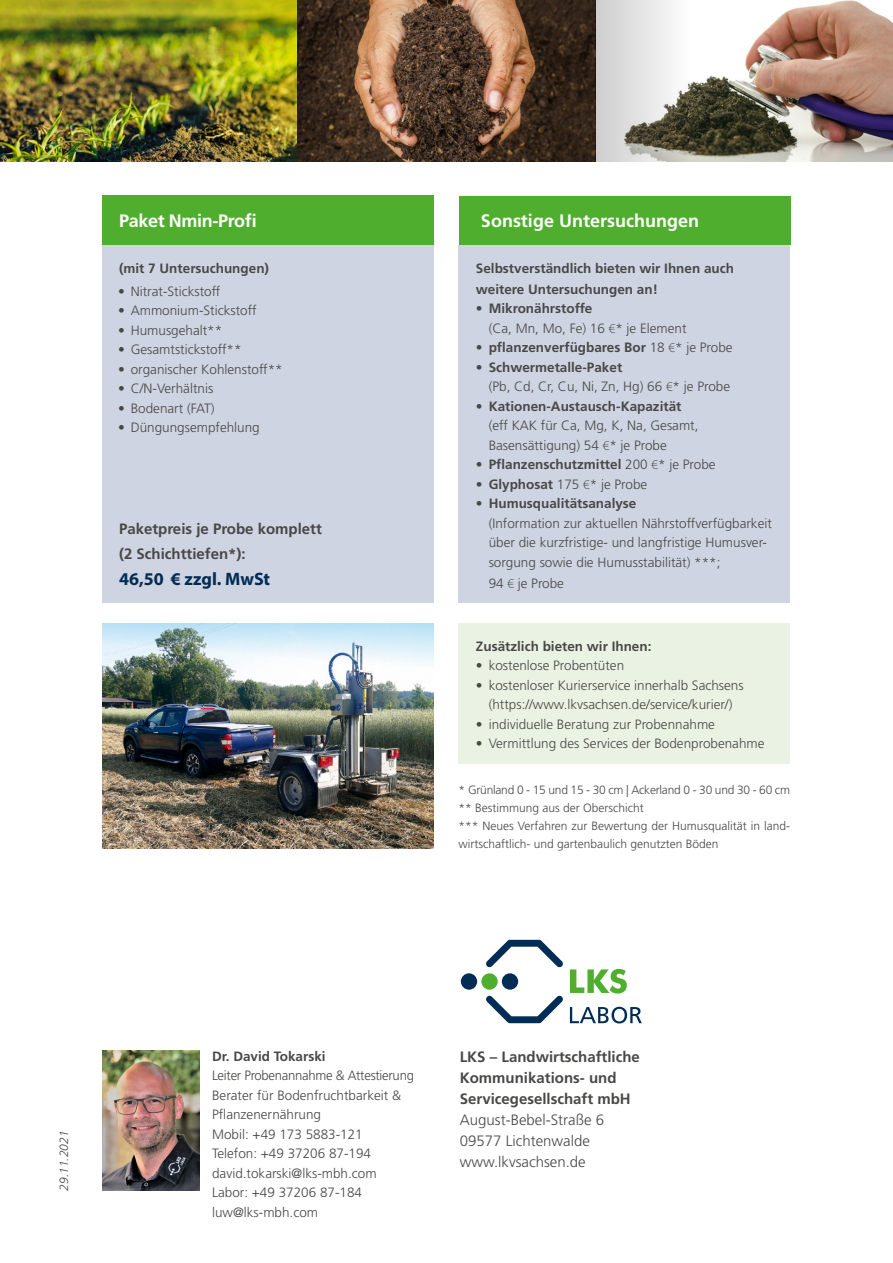
<style>
.page{position:relative;width:893px;height:1263px;background:#fff}
.page>*{position:absolute;margin:0;border:0;box-sizing:border-box;transform-origin:0 0}
.Subheadline__12pt_bl{font:700 18px "Frutiger";color:#fff}
.Subheadline__12pt_bl-2{font:700 18px "Frutiger";letter-spacing:-.02em;color:#fff}
.Preiszeile_fett{font:700 18px "Myriad Pro";color:#002c55}
.Mengentext{font:700 15px/21px "Frutiger";color:#484847}
.Preiszeile_fett-2{font:700 15px/25.2px "Frutiger";color:#484847}
.Mengentext-2{font:300 13.5px/19.5px "Frutiger";color:#484847}
.Mengentext_bold{font:700 13.5px/21px "Frutiger";color:#484847}
.Unterüberschrift_gra{font:700 13.5px "Frutiger";color:#484847}
.Mengentext_Blocksatz{font:300 12px/18px "Frutiger";color:#484847}
.Mengentext_Blocksatz-2{font:300 12px "Frutiger";letter-spacing:-.02em;color:#484847}
.BU{font:italic 300 12px "Frutiger";color:#484847}
.s1{font-weight:700}
.s2{font-family:"Myriad Pro"}
.s3{font-weight:300}
.s4{font-family:"Myriad Pro";font-weight:300}
</style>
<div class="page">
<img style="left:0;top:0;width:298px;height:162px">
<img style="left:865px;top:6px;width:28px;height:156px">
<div style="left:481px;top:973px;width:17px;height:17px;background:#50ae2f;border-radius:50%"></div>
<div style="left:502px;top:973px;width:16px;height:17px;background:#002c55;border-radius:50%"></div>
<svg style="left:486px;top:940px;width:77px;height:27px"></svg>
<div style="left:461px;top:973px;width:16px;height:17px;background:#002c55;border-radius:50%"></div>
<svg style="left:570px;top:969px;width:57px;height:24px"></svg>
<svg style="left:570px;top:1007px;width:72px;height:16px"></svg>
<svg style="left:486px;top:995px;width:77px;height:28px"></svg>
<img style="left:102px;top:1050px;width:98px;height:141px">
<img style="left:298px;top:0;width:297px;height:162px">
<img style="left:595px;top:0;width:270px;height:162px">
<div style="left:102px;top:196px;width:332px;height:51px;background:#50ae2f"></div>
<div style="left:102px;top:246px;width:332px;height:357px;background:#cfd4e2"></div>
<div style="left:459px;top:196px;width:331px;height:49px;background:#50ae2f"></div>
<div style="left:459px;top:245px;width:331px;height:358px;background:#cfd4e2"></div>
<div style="left:459px;top:623px;width:331px;height:140px;background:#eaf3e3"></div>
<img style="left:102px;top:784px;width:332px;height:64px">
<img style="left:102px;top:623px;width:332px;height:161px">
<p class="Subheadline__12pt_bl-2" style="left:119px;top:210px;width:139px">Paket Nmin-Profi</p>
<p class="Mengentext_bold" style="left:119px;top:258px;width:151px">(mit 7 Untersuchungen)</p>
<p class="Mengentext-2" style="left:118px;top:281px;width:104px">• Nitrat-Stickstoff</p>
<p class="Mengentext-2" style="left:118px;top:301px;width:140px">• Ammonium-Stickstoff</p>
<p class="Mengentext-2" style="left:118px;top:320px;width:106px">• Humusgehalt**</p>
<p class="Mengentext-2" style="left:118px;top:340px;width:125px">• Gesamtstickstoff**</p>
<p class="Mengentext-2" style="left:118px;top:359px;width:166px">• organischer Kohlenstoff**</p>
<p class="Mengentext-2" style="left:118px;top:379px;width:97px">• C/N-Verhältnis</p>
<p class="Mengentext-2" style="left:118px;top:398px;width:98px">• Bodenart (FAT)</p>
<p class="Mengentext-2" style="left:118px;top:418px;width:143px">• Düngungsempfehlung</p>
<p class="Preiszeile_fett-2" style="left:119px;top:516px;width:204px">Paketpreis je Probe komplett (2 Schichttiefen*):</p>
<p class="Preiszeile_fett" style="left:119px;top:567px;width:153px">46,50 € zzgl. MwSt</p>
<p class="Subheadline__12pt_bl" style="left:481px;top:210px;width:219px">Sonstige Untersuchungen</p>
<p class="Mengentext_bold" style="left:476px;top:257px;width:260px">Selbstverständlich bieten wir Ihnen auch weitere Untersuchungen an!</p>
<p class="Mengentext-2" style="left:489px;top:299px;width:199px;text-indent:-13px"><span class="s1">• Mikronährstoffe<br></span>(Ca, Mn, Mo, Fe) 16 <span class="s2">€</span>* je Element</p>
<p class="Mengentext_bold" style="left:476px;top:337px;width:258px">• pflanzenverfügbares Bor <span class="s3">18</span> <span class="s4">€</span><span class="s3">* je Probe</span></p>
<p class="Mengentext-2" style="left:489px;top:357px;width:243px;text-indent:-13px"><span class="s1">• Schwermetalle-Paket<br></span>(Pb, Cd, Cr, Cu, Ni, Zn, Hg) 66 <span class="s2">€</span>* je Probe</p>
<p class="Mengentext-2" style="left:489px;top:396px;width:211px;text-indent:-13px"><span class="s1">• Kationen-Austausch-Kapazität </span>(eff KAK für Ca, Mg, K, Na, Gesamt,<br>Basensättigung) 54 <span class="s2">€</span>* je Probe</p>
<p class="Mengentext_bold" style="left:476px;top:454px;width:241px">• Pflanzenschutzmittel <span class="s3">200</span> <span class="s4">€</span><span class="s3">* je Probe</span></p>
<p class="Mengentext-2" style="left:476px;top:474px;width:173px"><span class="s1">• Glyphosat</span> 175 <span class="s2">€</span>* je Probe</p>
<p class="Mengentext-2" style="left:489px;top:494px;width:285px;text-indent:-13px"><span class="s1">• Humusqualitätsanalyse<br></span>(Information zur aktuellen Nährstoffverfügbarkeit über die kurzfristige- und langfristige Humusver&shy;sorgung sowie die Humusstabilität) ***;</p>
<p class="Mengentext-2" style="left:489px;top:573px;width:77px">94 <span class="s2">€</span> je Probe</p>
<p class="Unterüberschrift_gra" style="left:476px;top:638px;width:177px">Zusätzlich bieten wir Ihnen:</p>
<p class="Mengentext-2" style="left:476px;top:656px;width:150px">• kostenlose Probentüten</p>
<p class="Mengentext-2" style="left:476px;top:675px;width:269px;text-align:center">• kostenloser Kurierservice innerhalb Sachsens (https://www.lkvsachsen.de/service/kurier/)</p>
<p class="Mengentext-2" style="left:476px;top:714px;width:241px">• individuelle Beratung zur Probennahme</p>
<p class="Mengentext-2" style="left:476px;top:734px;width:290px">• Vermittlung des Services der Bodenprobenahme</p>
<p class="Mengentext_Blocksatz-2" style="left:458px;top:783px;width:333px">* Grünland 0 - 15 und 15 - 30 cm | Ackerland 0 - 30 und 30 - 60 cm</p>
<p class="Mengentext_Blocksatz" style="left:458px;top:799px;width:187px">** Bestimmung aus der Oberschicht</p>
<p class="Mengentext_Blocksatz" style="left:458px;top:817px;width:333px">*** Neues Verfahren zur Bewertung der Humusqualität in land&shy;wirtschaftlich- und gartenbaulich genutzten Böden</p>
<p class="BU" style="left:57px;top:1191px;width:62px;rotate:-90deg">29.11.2021</p>
<p class="Mengentext-2" style="left:212px;top:1047px;width:203px"><span class="s1">Dr. David Tokarski<br></span>Leiter Probenannahme &amp; Attestierung<br>Berater für Bodenfruchtbarkeit &amp;<br>Pflanzenernährung<br>Mobil: +49 173 5883-121<br>Telefon: +49 37206 87-194 david.tokarski@lks-mbh.com<br>Labor: +49 37206 87-184 luw@lks-mbh.com</p>
<p class="Mengentext" style="left:460px;top:1046px;width:182px">LKS – Landwirtschaftliche<br>Kommunikations- und<br>Servicegesellschaft mbH<br><span class="s3">August-Bebel-Straße 6<br>09577 Lichtenwalde www.lkvsachsen.de</span></p>
</div>
